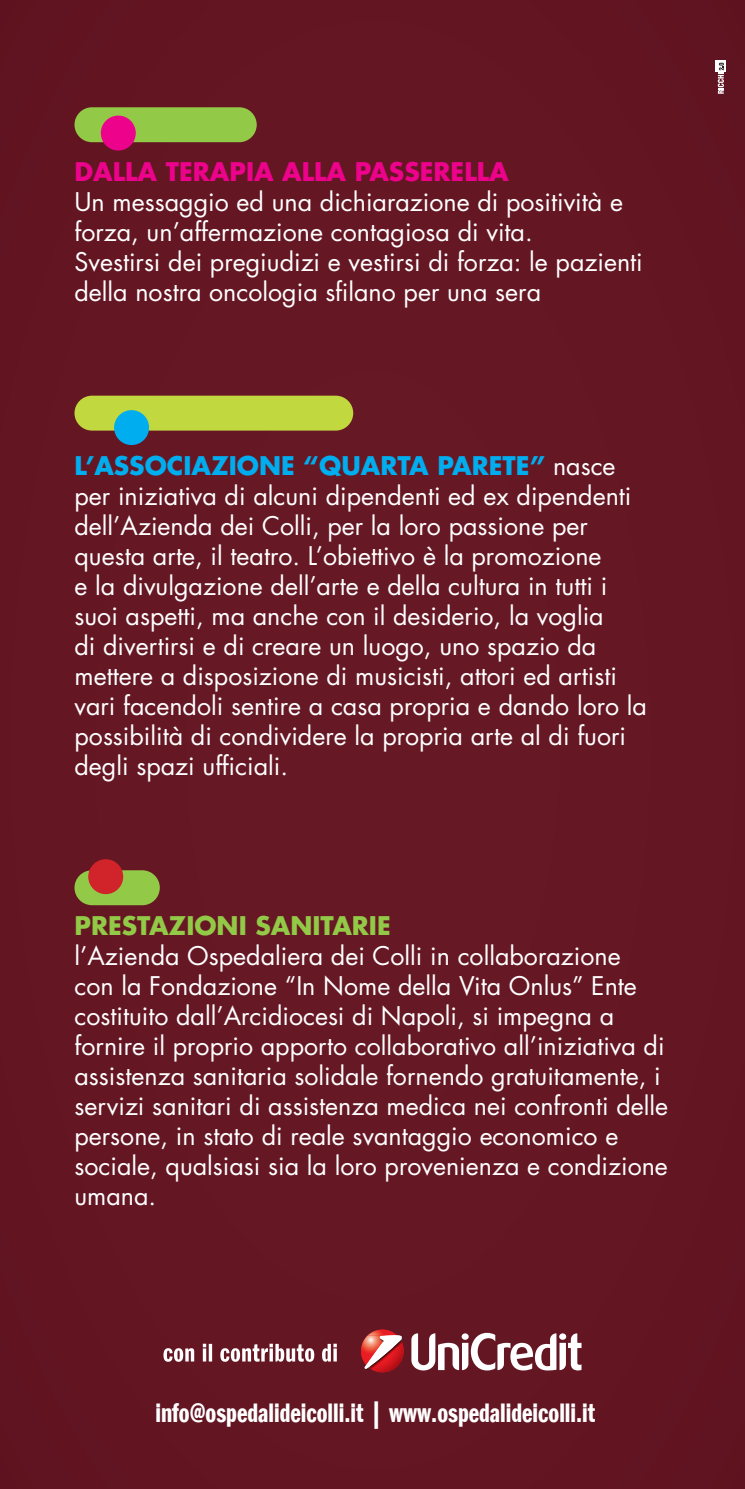
<style>
.page{position:relative;width:745px;height:1489px;background:#fff}
.page>*{position:absolute;margin:0;border:0;box-sizing:border-box;transform-origin:0 0}
.t1{font:27.5px "Franklin Gothic LT Demi Cmpr";color:#fff}
.t2{font:25px/30px "Futura";color:#fff}
.t3{font:700 25px "Futura";color:#ed028c}
.t4{font:700 25px "Futura";color:#92c947}
.s1{font-weight:700;color:#00aeef}
</style>
<div class="page">
<div style="left:0;top:0;width:744px;height:1488px;background:#651623"></div>
<svg style="left:715px;top:60px;width:10px;height:12px"></svg>
<svg style="left:717px;top:63px;width:6px;height:31px"></svg>
<div style="left:74px;top:107px;width:182px;height:35px;background:#92c947;border-radius:17px"></div>
<div style="left:101px;top:116px;width:35px;height:34px;background:#ed028c;border-radius:50%"></div>
<div style="left:74px;top:395px;width:279px;height:35px;background:#c2d83f;border-radius:17px"></div>
<div style="left:114px;top:410px;width:35px;height:35px;background:#00aeef;border-radius:50%"></div>
<div style="left:74px;top:870px;width:86px;height:35px;background:#92c947;border-radius:17px"></div>
<div style="left:88px;top:859px;width:35px;height:35px;background:#d1232a;border-radius:50%"></div>
<img style="left:361px;top:1329px;width:34px;height:31px">
<img style="left:363px;top:1335px;width:40px;height:37px">
<svg style="left:364px;top:1334px;width:38px;height:35px"></svg>
<svg style="left:411px;top:1332px;width:170px;height:38px"></svg>
<svg style="left:163px;top:1343px;width:173px;height:18px"></svg>
<p class="t3" style="left:74px;top:154px;width:435px">DALLA TERAPIA ALLA PASSERELLA</p>
<p class="t2" style="left:74px;top:186px;width:569px">Un messaggio ed una dichiarazione di positività e forza, un’affermazione contagiosa di vita.<br>Svestirsi dei pregiudizi e vestirsi di forza: le pazienti della nostra oncologia sfilano per una sera</p>
<p class="t2" style="left:74px;top:450px;width:573px"><span class="s1">L’ASSOCIAZIONE “QUARTA PARETE”</span> nasce per iniziativa di alcuni dipendenti ed ex dipendenti dell’Azienda dei Colli, per la loro passione per questa arte, il teatro. L’obiettivo è la promozione<br>e la divulgazione dell’arte e della cultura in tutti i suoi aspetti, ma anche con il desiderio, la voglia<br>di divertirsi e di creare un luogo, uno spazio da mettere a disposizione di musicisti, attori ed artisti vari facendoli sentire a casa propria e dando loro la possibilità di condividere la propria arte al di fuori degli spazi ufficiali.</p>
<p class="t4" style="left:74px;top:908px;width:317px">PRESTAZIONI SANITARIE</p>
<p class="t2" style="left:74px;top:940px;width:594px">l’Azienda Ospedaliera dei Colli in collaborazione<br>con la Fondazione “In Nome della Vita Onlus” Ente costituito dall’Arcidiocesi di Napoli, si impegna a fornire il proprio apporto collaborativo all’iniziativa di assistenza sanitaria solidale fornendo gratuitamente, i servizi sanitari di assistenza medica nei confronti delle persone, in stato di reale svantaggio economico e sociale, qualsiasi sia la loro provenienza e condizione umana.</p>
<p class="t1" style="left:155px;top:1397px;width:441px">info@ospedalideicolli.it | www.ospedalideicolli.it</p>
</div>
